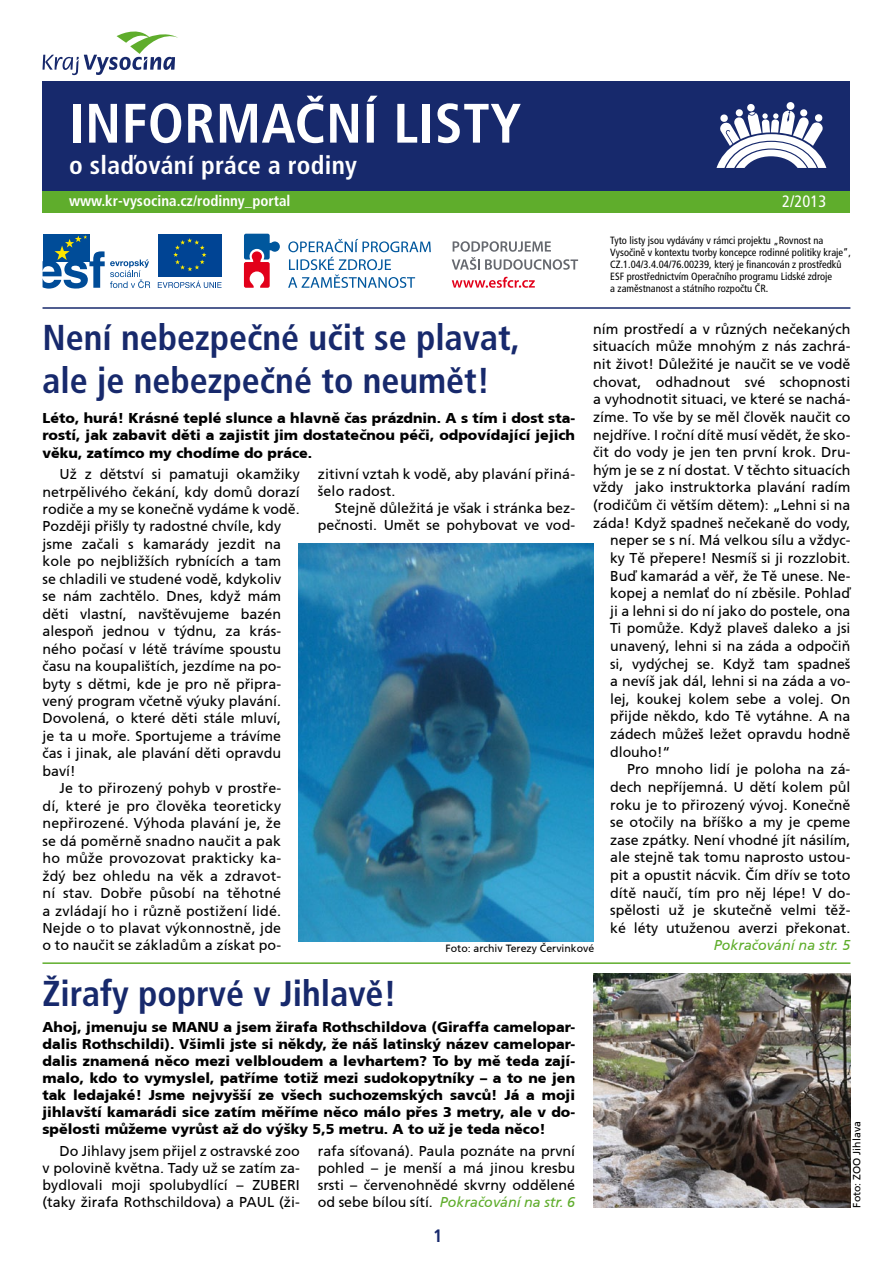
<style>
.page{position:relative;width:893px;height:1263px;background:#fff}
.page>*{position:absolute;margin:0;border:0;box-sizing:border-box;transform-origin:0 0}
.t1{font:700 condensed 55.5px "Frutiger CE";letter-spacing:.01em;color:#fff}
.t2{font:700 condensed 36px/43.2px "Frutiger CE";color:#17296c}
.t3{font:700 condensed 25.5px "Frutiger CE";letter-spacing:.01em;color:#fff}
.t4{font:700 condensed 18px "Frutiger CE";color:#17296c}
.t5{font:condensed 16.5px "Frutiger CE";color:#fff}
.t6{font:700 condensed 15px "Frutiger CE";color:#fff}
.t7{font:14.25px/17.4px "Frutiger CE";color:#000;text-align:justify}
.t8{font:900 14.25px/17.1px "Frutiger CE";color:#000;text-align:justify}
.t9{font:italic 14.25px "Frutiger CE";color:#5fad2c}
.t10{font:condensed 10.5px/12px "Frutiger CE";color:#000}
.t11{font:10.5px "Frutiger CE";color:#000}
.s1{font-style:italic;color:#5fad2c}
</style>
<div class="page">
<div style="left:43px;top:110px;width:807px;height:103px;background:#5fad2c"></div>
<div style="left:43px;top:81px;width:807px;height:109px;background:#17296c"></div>
<hr style="left:43px;top:307px;width:807px;height:2px;background:#17296c">
<div style="left:747px;top:104px;width:8px;height:8px;background:#fff;border-radius:3px"></div>
<div style="left:786px;top:102px;width:9px;height:8px;background:#fff;border-radius:4px"></div>
<svg style="left:716px;top:109px;width:110px;height:59px"></svg>
<svg style="left:288px;top:239px;width:143px;height:49px"></svg>
<svg style="left:244px;top:234px;width:36px;height:54px"></svg>
<div style="left:158px;top:234px;width:64px;height:42px;background:#004494"></div>
<svg style="left:173px;top:238px;width:33px;height:33px"></svg>
<svg style="left:158px;top:281px;width:64px;height:7px"></svg>
<svg style="left:452px;top:241px;width:126px;height:29px"></svg>
<svg style="left:452px;top:277px;width:83px;height:11px"></svg>
<div style="left:43px;top:234px;width:46px;height:27px;background:#004c98"></div>
<svg style="left:43px;top:235px;width:107px;height:54px"></svg>
<svg style="left:43px;top:31px;width:135px;height:44px"></svg>
<img style="left:593px;top:974px;width:257px;height:234px">
<img style="left:298px;top:543px;width:295px;height:399px">
<hr style="left:42px;top:962px;width:808px;height:2px;background:#5fad2c">
<h1 class="t1" style="left:69px;top:92px;width:448px">informační listy</h1>
<h3 class="t3" style="left:69px;top:151px;width:289px">o slaďování práce a rodiny</h3>
<p class="t6" style="left:69px;top:193px;width:223px">www.kr-vysocina.cz/rodinny_portal</p>
<p class="t5" style="left:782px;top:192px;width:46px">2/2013</p>
<p class="t10" style="left:610px;top:234px;width:242px">Tyto listy jsou vydávány v rámci projektu „Rovnost na Vysočině v kontextu tvorby koncepce rodinné politiky kraje”, CZ.1.04/3.4.04/76.00239, který je financován z prostředků ESF prostřednictvím Operačního programu Lidské zdroje<br>a zaměstnanost a státního rozpočtu ČR.</p>
<p class="t7" style="left:593px;top:320px;width:259px">ním prostředí a v různých nečekaných</p>
<p class="t7" style="left:593px;top:338px;width:259px">situacích může mnohým z nás zachrá-</p>
<p class="t7" style="left:593px;top:355px;width:259px">nit život! Důležité je naučit se ve vodě</p>
<p class="t7" style="left:593px;top:373px;width:259px">chovat, odhadnout své schopnosti</p>
<p class="t7" style="left:593px;top:391px;width:259px">a vyhodnotit situaci, ve které se nachá-</p>
<p class="t7" style="left:593px;top:408px;width:259px">zíme. To vše by se měl člověk naučit co</p>
<p class="t7" style="left:593px;top:426px;width:259px">nejdříve. I roční dítě musí vědět, že sko-</p>
<p class="t7" style="left:593px;top:443px;width:259px">čit do vody je jen ten první krok. Dru-</p>
<p class="t7" style="left:593px;top:461px;width:259px">hým je se z ní dostat. V těchto situacích</p>
<p class="t7" style="left:593px;top:479px;width:259px">vždy jako instruktorka plavání radím</p>
<p class="t7" style="left:593px;top:496px;width:259px">(rodičům či větším dětem): „Lehni si na</p>
<p class="t7" style="left:593px;top:514px;width:259px">záda! Když spadneš nečekaně do vody,</p>
<p class="t7" style="left:610px;top:531px;width:242px">neper se s ní. Má velkou sílu a vždyc-</p>
<p class="t7" style="left:610px;top:549px;width:242px">ky Tě přepere! Nesmíš si ji rozzlobit.</p>
<p class="t7" style="left:610px;top:567px;width:242px">Buď kamarád a věř, že Tě unese. Ne-</p>
<p class="t7" style="left:610px;top:584px;width:242px">kopej a nemlať do ní zběsile. Pohlaď</p>
<p class="t7" style="left:610px;top:602px;width:242px">ji a lehni si do ní jako do postele, ona</p>
<p class="t7" style="left:610px;top:620px;width:242px">Ti pomůže. Když plaveš daleko a jsi</p>
<p class="t7" style="left:610px;top:637px;width:242px">unavený, lehni si na záda a odpočiň</p>
<p class="t7" style="left:610px;top:655px;width:242px">si, vydýchej se. Když tam spadneš</p>
<p class="t7" style="left:610px;top:672px;width:242px">a nevíš jak dál, lehni si na záda a vo-</p>
<p class="t7" style="left:610px;top:690px;width:242px">lej, koukej kolem sebe a volej. On</p>
<p class="t7" style="left:610px;top:708px;width:242px">přijde někdo, kdo Tě vytáhne. A na</p>
<p class="t7" style="left:610px;top:725px;width:242px">zádech můžeš ležet opravdu hodně</p>
<p class="t7" style="left:610px;top:743px;width:62px">dlouho!“</p>
<p class="t7" style="left:627px;top:760px;width:225px">Pro mnoho lidí je poloha na zá-</p>
<p class="t7" style="left:610px;top:778px;width:242px">dech nepříjemná. U dětí kolem půl</p>
<p class="t7" style="left:610px;top:796px;width:242px">roku je to přirozený vývoj. Konečně</p>
<p class="t7" style="left:610px;top:813px;width:242px">se otočily na bříško a my je cpeme</p>
<p class="t7" style="left:610px;top:831px;width:242px">zase zpátky. Není vhodné jít násilím,</p>
<p class="t7" style="left:610px;top:849px;width:242px">ale stejně tak tomu naprosto ustou-</p>
<p class="t7" style="left:610px;top:866px;width:242px">pit a opustit nácvik. Čím dřív se toto</p>
<p class="t7" style="left:610px;top:884px;width:242px">dítě naučí, tím pro něj lépe! V do-</p>
<p class="t7" style="left:610px;top:901px;width:242px">spělosti už je skutečně velmi těž-</p>
<p class="t7" style="left:610px;top:919px;width:242px">ké léty utuženou averzi překonat.</p>
<p class="t9" style="left:714px;top:937px;width:138px">Pokračování na str. 5</p>
<h2 class="t2" style="left:43px;top:317px;width:479px">Není nebezpečné učit se plavat, ale je nebezpečné to neumět!</h2>
<p class="t8" style="left:43px;top:410px;width:534px">Léto, hurá! Krásné teplé slunce a hlavně čas prázdnin. A s tím i dost sta&shy;rostí, jak zabavit děti a zajistit jim dostatečnou péči, odpovídající jejich věku, zatímco my chodíme do práce.</p>
<p class="t7" style="left:43px;top:465px;width:259px;text-align:left;text-indent:17px">Už z dětství si pamatuji okamžiky netrpělivého čekání, kdy domů dorazí rodiče a my se konečně vydáme k vodě.<br>Později přišly ty radostné chvíle, kdy jsme začali s kamarády jezdit na kole po nejbližších rybnících a tam<br>se chladili ve studené vodě, kdykoliv<br>se nám zachtělo. Dnes, když mám děti vlastní, navštěvujeme bazén alespoň jednou v týdnu, za krás&shy;ného počasí v létě trávíme spoustu času na koupalištích, jezdíme na po&shy;byty s dětmi, kde je pro ně připra&shy;vený program včetně výuky plavání.<br>Dovolená, o které děti stále mluví,<br>je ta u moře. Sportujeme a trávíme čas i jinak, ale plavání děti opravdu baví!</p>
<p class="t7" style="left:43px;top:779px;width:240px;text-indent:17px">Je to přirozený pohyb v prostře&shy;dí, které je pro člověka teoreticky nepřirozené. Výhoda plavání je, že se dá poměrně snadno naučit a pak ho může provozovat prakticky ka&shy;ždý bez ohledu na věk a zdravot&shy;ní stav. Dobře působí na těhotné a zvládají ho i různě postižení lidé.<br>Nejde o to plavat výkonnostně, jde o to naučit se základům a získat po-</p>
<p class="t7" style="left:318px;top:465px;width:259px">zitivní vztah k vodě, aby plavání přiná&shy;šelo radost.</p>
<p class="t7" style="left:318px;top:500px;width:259px;text-align:right">Stejně důležitá je však i stránka bez&shy;pečnosti. Umět se pohybovat ve vod-</p>
<p class="t11" style="left:446px;top:943px;width:150px">Foto: archiv Terezy Červinkové</p>
<h2 class="t2" style="left:43px;top:972px;width:356px">Žirafy poprvé v Jihlavě!</h2>
<p class="t8" style="left:43px;top:1018px;width:534px">Ahoj, jmenuju se MANU a jsem žirafa Rothschildova (Giraffa camelopar&shy;dalis Rothschildi). Všimli jste si někdy, že náš latinský název camelopar&shy;dalis znamená něco mezi velbloudem a levhartem? To by mě teda zají&shy;malo, kdo to vymyslel, patříme totiž mezi sudokopytníky – a to ne jen tak ledajaké! Jsme nejvyšší ze všech suchozemských savců! Já a moji jihlavští kamarádi sice zatím měříme něco málo přes 3 metry, ale v do&shy;spělosti můžeme vyrůst až do výšky 5,5 metru. A to už je teda něco!</p>
<p class="t7" style="left:43px;top:1142px;width:259px;text-indent:17px">Do Jihlavy jsem přijel z ostravské zoo v polovině května. Tady už se zatím za&shy;bydlovali moji spolubydlící – ZUBERI (taky žirafa Rothschildova) a PAUL (ži-</p>
<p class="t7" style="left:318px;top:1142px;width:259px">rafa síťovaná). Paula poznáte na první pohled – je menší a má jinou kresbu srsti – červenohnědé skvrny oddělené od sebe bílou sítí. <span class="s1">Pokračování na str. 6</span></p>
<p class="t4" style="left:433px;top:1225px;width:11px">1</p>
<p class="t11" style="left:851px;top:1208px;width:88px;rotate:-90deg">Foto: ZOO Jihlava</p>
</div>
